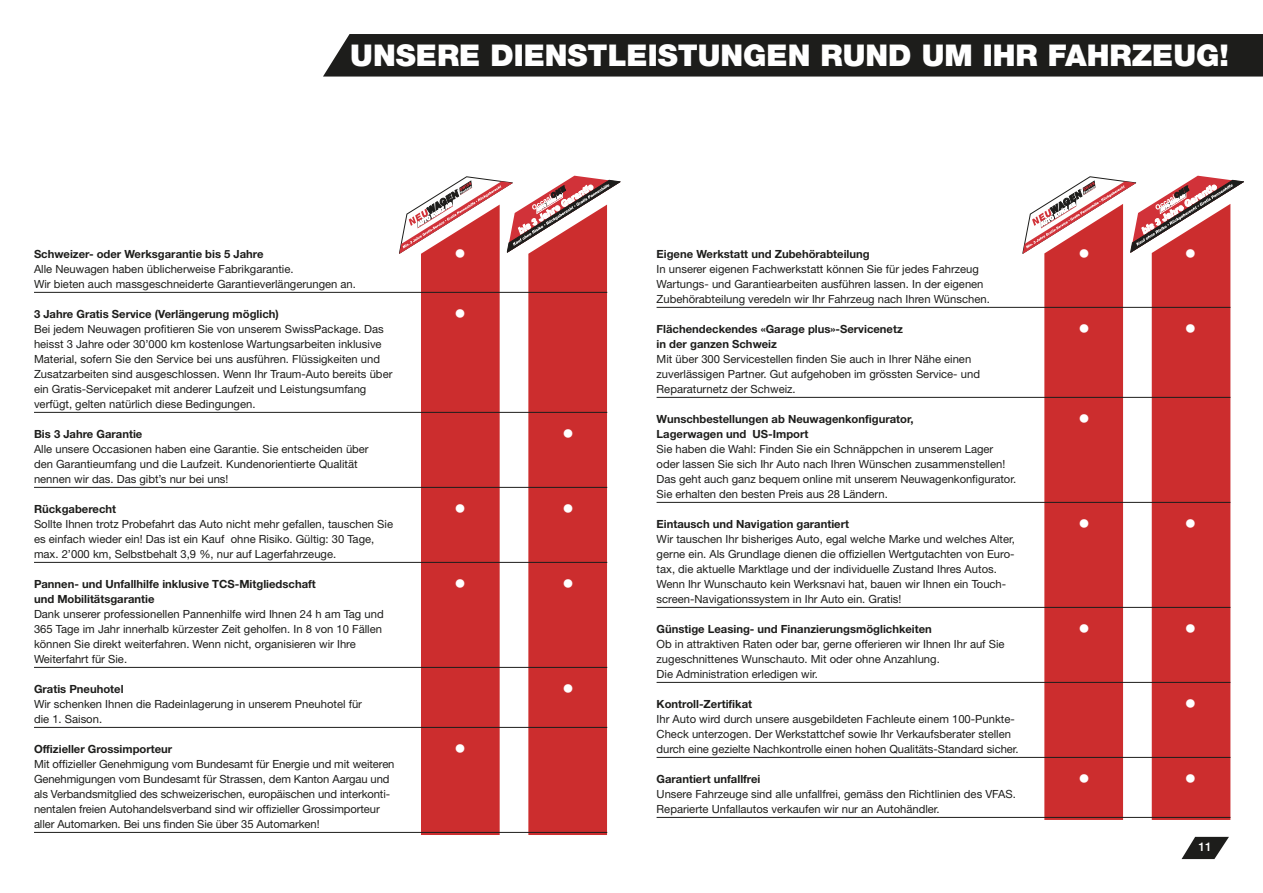
<style>
.page{position:relative;width:1263px;height:893px;background:#fff}
.page>*{position:absolute;margin:0;border:0;box-sizing:border-box;transform-origin:0 0}
.t1{font:900 30px "Helvetica Neue LT Pro";color:#fff}
.t2{font:500 24px "Helvetica Neue LT Pro";color:#fff}
.t3{font:500 12px "Helvetica Neue LT Pro";color:#fff}
.t4{font:11.25px/15px "Helvetica Neue LT Pro";color:#1d1d1b}
.t5{font:700 11.25px "Helvetica Neue LT Pro";color:#1d1d1b}
</style>
<div class="page">
<div style="left:421px;top:254px;width:79px;height:581px;background:#cc2d2e"></div>
<div style="left:528px;top:254px;width:79px;height:581px;background:#cc2d2e"></div>
<div style="left:1152px;top:254px;width:78px;height:566px;background:#cc2d2e"></div>
<div style="left:1044px;top:254px;width:79px;height:566px;background:#cc2d2e"></div>
<svg style="left:1023px;top:176px;width:221px;height:78px"></svg>
<hr style="left:34px;top:292px;width:573px;height:1px;background:#1d1d1b">
<hr style="left:34px;top:412px;width:573px;height:1px;background:#1d1d1b">
<hr style="left:34px;top:487px;width:573px;height:1px;background:#1d1d1b">
<hr style="left:34px;top:562px;width:573px;height:1px;background:#1d1d1b">
<hr style="left:34px;top:667px;width:573px;height:1px;background:#1d1d1b">
<hr style="left:34px;top:727px;width:573px;height:1px;background:#1d1d1b">
<hr style="left:34px;top:832px;width:573px;height:1px;background:#1d1d1b">
<div style="left:323px;top:34px;width:940px;height:43px;background:#1d1d1b"></div>
<svg style="left:399px;top:176px;width:222px;height:78px"></svg>
<svg style="left:1181px;top:837px;width:48px;height:22px"></svg>
<hr style="left:657px;top:307px;width:573px;height:1px;background:#1d1d1b">
<hr style="left:657px;top:397px;width:573px;height:1px;background:#1d1d1b">
<hr style="left:657px;top:502px;width:573px;height:1px;background:#1d1d1b">
<hr style="left:657px;top:607px;width:573px;height:1px;background:#1d1d1b">
<hr style="left:657px;top:682px;width:573px;height:1px;background:#1d1d1b">
<hr style="left:657px;top:757px;width:573px;height:1px;background:#1d1d1b">
<hr style="left:657px;top:817px;width:573px;height:1px;background:#1d1d1b">
<h1 class="t1" style="left:350px;top:37px;width:880px">UNSERE DIENSTLEISTUNGEN RUND UM IHR FAHRZEUG!</h1>
<p class="t5" style="left:34px;top:247px;width:231px">Schweizer- oder Werksgarantie bis 5 Jahre</p>
<h2 class="t2" style="left:454px;top:239px;width:13px">•</h2>
<p class="t4" style="left:34px;top:261px;width:323px">Alle Neuwagen haben üblicherweise Fabrikgarantie.<br>Wir bieten auch massgeschneiderte Garantieverlängerungen an.</p>
<p class="t5" style="left:34px;top:307px;width:246px">3 Jahre Gratis Service (Verlängerung möglich)</p>
<h2 class="t2" style="left:454px;top:299px;width:13px">•</h2>
<p class="t4" style="left:34px;top:321px;width:360px">Bei jedem Neuwagen profitieren Sie von unserem SwissPackage. Das heisst 3 Jahre oder 30’000 km kostenlose Wartungsarbeiten inklusive Material, sofern Sie den Service bei uns ausführen. Flüssigkeiten und Zusatzarbeiten sind ausgeschlossen. Wenn Ihr Traum-Auto bereits über ein Gratis-Servicepaket mit anderer Laufzeit und Leistungsumfang verfügt, gelten natürlich diese Bedingungen.</p>
<p class="t5" style="left:34px;top:427px;width:110px">Bis 3 Jahre Garantie</p>
<h2 class="t2" style="left:562px;top:419px;width:13px">•</h2>
<p class="t4" style="left:34px;top:441px;width:336px">Alle unsere Occasionen haben eine Garantie. Sie entscheiden über den Garantieumfang und die Laufzeit. Kundenorientierte Qualität nennen wir das. Das gibt’s nur bei uns!</p>
<p class="t5" style="left:34px;top:502px;width:84px">Rückgaberecht</p>
<h2 class="t2" style="left:454px;top:494px;width:13px">•</h2>
<h2 class="t2" style="left:562px;top:494px;width:13px">•</h2>
<p class="t4" style="left:34px;top:516px;width:361px">Sollte Ihnen trotz Probefahrt das Auto nicht mehr gefallen, tauschen Sie es einfach wieder ein! Das ist ein Kauf ohne Risiko. Gültig: 30 Tage, max. 2’000 km, Selbstbehalt 3,9 %, nur auf Lagerfahrzeuge.</p>
<p class="t5" style="left:34px;top:577px;width:283px">Pannen- und Unfallhilfe inklusive TCS-Mitgliedschaft</p>
<h2 class="t2" style="left:454px;top:569px;width:13px">•</h2>
<h2 class="t2" style="left:562px;top:569px;width:13px">•</h2>
<p class="t5" style="left:34px;top:592px;width:122px">und Mobilitätsgarantie</p>
<p class="t4" style="left:34px;top:606px;width:351px">Dank unserer professionellen Pannenhilfe wird Ihnen 24 h am Tag und 365 Tage im Jahr innerhalb kürzester Zeit geholfen. In 8 von 10 Fällen können Sie direkt weiterfahren. Wenn nicht, organisieren wir Ihre Weiterfahrt für Sie.</p>
<p class="t5" style="left:34px;top:682px;width:91px">Gratis Pneuhotel</p>
<h2 class="t2" style="left:562px;top:674px;width:13px">•</h2>
<p class="t4" style="left:34px;top:696px;width:330px">Wir schenken Ihnen die Radeinlagerung in unserem Pneuhotel für die 1. Saison.</p>
<p class="t5" style="left:34px;top:742px;width:140px">Offizieller Grossimporteur</p>
<h2 class="t2" style="left:454px;top:734px;width:13px">•</h2>
<p class="t4" style="left:34px;top:756px;width:362px">Mit offizieller Genehmigung vom Bundesamt für Energie und mit weiteren Genehmigungen vom Bundesamt für Strassen, dem Kanton Aargau und als Verbandsmitglied des schweizerischen, europäischen und interkonti&shy;nentalen freien Autohandelsverband sind wir offizieller Grossimporteur aller Automarken. Bei uns finden Sie über 35 Automarken!</p>
<p class="t5" style="left:657px;top:247px;width:215px">Eigene Werkstatt und Zubehörabteilung</p>
<h2 class="t2" style="left:1078px;top:239px;width:13px">•</h2>
<h2 class="t2" style="left:1185px;top:239px;width:13px">•</h2>
<p class="t4" style="left:657px;top:261px;width:335px">In unserer eigenen Fachwerkstatt können Sie für jedes Fahrzeug<br>Wartungs- und Garantiearbeiten ausführen lassen. In der eigenen<br>Zubehörabteilung veredeln wir Ihr Fahrzeug nach Ihren Wünschen.</p>
<p class="t5" style="left:657px;top:322px;width:248px">Flächendeckendes «Garage plus»-Servicenetz</p>
<h2 class="t2" style="left:1078px;top:314px;width:13px">•</h2>
<h2 class="t2" style="left:1185px;top:314px;width:13px">•</h2>
<p class="t5" style="left:657px;top:337px;width:122px">in der ganzen Schweiz</p>
<p class="t4" style="left:657px;top:351px;width:325px">Mit über 300 Servicestellen finden Sie auch in Ihrer Nähe einen zuverlässigen Partner. Gut aufgehoben im grössten Service- und<br>Reparaturnetz der Schweiz.</p>
<p class="t5" style="left:657px;top:412px;width:258px">Wunschbestellungen ab Neuwagenkonfigurator,</p>
<h2 class="t2" style="left:1078px;top:404px;width:13px">•</h2>
<p class="t5" style="left:657px;top:427px;width:153px">Lagerwagen und US-Import</p>
<p class="t4" style="left:657px;top:441px;width:361px">Sie haben die Wahl: Finden Sie ein Schnäppchen in unserem Lager oder lassen Sie sich Ihr Auto nach Ihren Wünschen zusammenstellen!<br>Das geht auch ganz bequem online mit unserem Neuwagenkonfigurator.<br>Sie erhalten den besten Preis aus 28 Ländern.</p>
<p class="t5" style="left:657px;top:517px;width:194px">Eintausch und Navigation garantiert</p>
<h2 class="t2" style="left:1078px;top:509px;width:13px">•</h2>
<h2 class="t2" style="left:1185px;top:509px;width:13px">•</h2>
<p class="t4" style="left:657px;top:531px;width:360px">Wir tauschen Ihr bisheriges Auto, egal welche Marke und welches Alter, gerne ein. Als Grundlage dienen die offiziellen Wertgutachten von Euro&shy;tax, die aktuelle Marktlage und der individuelle Zustand Ihres Autos.<br>Wenn Ihr Wunschauto kein Werksnavi hat, bauen wir Ihnen ein Touch&shy;screen-Navigationssystem in Ihr Auto ein. Gratis!</p>
<p class="t5" style="left:657px;top:622px;width:277px">Günstige Leasing- und Finanzierungsmöglichkeiten</p>
<h2 class="t2" style="left:1078px;top:614px;width:13px">•</h2>
<h2 class="t2" style="left:1185px;top:614px;width:13px">•</h2>
<p class="t4" style="left:657px;top:636px;width:349px">Ob in attraktiven Raten oder bar, gerne offerieren wir Ihnen Ihr auf Sie zugeschnittenes Wunschauto. Mit oder ohne Anzahlung.<br>Die Administration erledigen wir.</p>
<p class="t5" style="left:657px;top:697px;width:97px">Kontroll-Zertifikat</p>
<h2 class="t2" style="left:1185px;top:689px;width:13px">•</h2>
<p class="t4" style="left:657px;top:711px;width:364px">Ihr Auto wird durch unsere ausgebildeten Fachleute einem 100-Punkte-<br>Check unterzogen. Der Werkstattchef sowie Ihr Verkaufsberater stellen durch eine gezielte Nachkontrolle einen hohen Qualitäts-Standard sicher.</p>
<p class="t5" style="left:657px;top:772px;width:105px">Garantiert unfallfrei</p>
<h2 class="t2" style="left:1078px;top:764px;width:13px">•</h2>
<h2 class="t2" style="left:1185px;top:764px;width:13px">•</h2>
<p class="t4" style="left:657px;top:786px;width:361px">Unsere Fahrzeuge sind alle unfallfrei, gemäss den Richtlinien des VFAS.<br>Reparierte Unfallautos verkaufen wir nur an Autohändler.</p>
<p class="t3" style="left:1198px;top:839px;width:15px">11</p>
</div>
